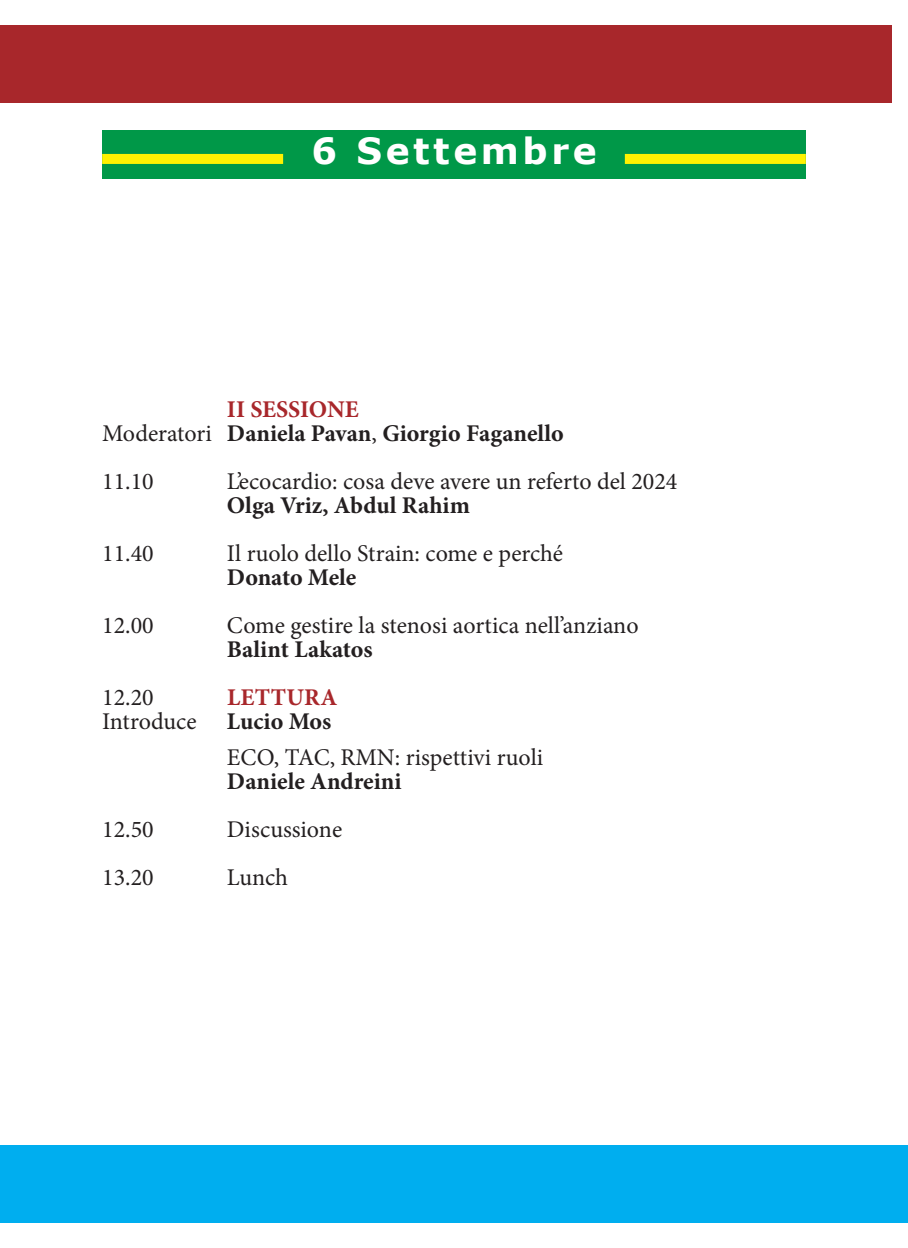
<style>
.page{position:relative;width:908px;height:1248px;background:#fff}
.page>*{position:absolute;margin:0;border:0;box-sizing:border-box;transform-origin:0 0}
.t1{font:700 36px "Verdana";letter-spacing:.1em;color:#fff}
.t2{font:24px "Minion Pro";color:#231f20}
.t3{font:700 24px/24px "Minion Pro";color:#231f20}
.t4{font:700 24px "Minion Pro";letter-spacing:.01em;color:#a8272b}
.s1{color:#a8272b}
.s2{font-weight:400}
</style>
<div class="page">
<div style="left:0;top:25px;width:891px;height:77px;background:#a8272b"></div>
<div style="left:102px;top:130px;width:703px;height:48px;background:#009848"></div>
<div style="left:102px;top:154px;width:181px;height:10px;background:#fff101"></div>
<div style="left:624px;top:154px;width:181px;height:10px;background:#fff101"></div>
<div style="left:0;top:1145px;width:907px;height:77px;background:#00aeef"></div>
<h1 class="t1" style="left:311px;top:128px;width:287px">6 Settembre</h1>
<p class="t3" style="left:102px;top:399px;width:463px;text-indent:125px"><span class="s1">II SESSIONE<br></span><span class="s2">Moderatori</span> Daniela Pavan<span class="s2">,</span> Giorgio Faganello</p>
<p class="t2" style="left:102px;top:472px;width:53px">11.10</p>
<p class="t2" style="left:227px;top:472px;width:452px">L’ecocardio: cosa deve avere un referto del 2024</p>
<p class="t3" style="left:227px;top:495px;width:244px">Olga Vriz, Abdul Rahim</p>
<p class="t2" style="left:102px;top:544px;width:53px">11.40</p>
<p class="t2" style="left:227px;top:544px;width:337px">Il ruolo dello Strain: come e perché</p>
<p class="t3" style="left:227px;top:567px;width:131px">Donato Mele</p>
<p class="t2" style="left:102px;top:616px;width:53px">12.00</p>
<p class="t2" style="left:227px;top:616px;width:413px">Come gestire la stenosi aortica nell’anziano</p>
<p class="t3" style="left:227px;top:639px;width:147px">Balint Lakatos</p>
<p class="t2" style="left:102px;top:688px;width:53px">12.20</p>
<p class="t4" style="left:227px;top:688px;width:112px">LETTURA</p>
<p class="t2" style="left:102px;top:712px;width:96px">Introduce</p>
<p class="t3" style="left:227px;top:711px;width:106px">Lucio Mos</p>
<p class="t2" style="left:227px;top:748px;width:317px">ECO, TAC, RMN: rispettivi ruoli</p>
<p class="t3" style="left:227px;top:771px;width:176px">Daniele Andreini</p>
<p class="t2" style="left:102px;top:820px;width:53px">12.50</p>
<p class="t2" style="left:227px;top:820px;width:117px">Discussione</p>
<p class="t2" style="left:102px;top:868px;width:53px">13.20</p>
<p class="t2" style="left:227px;top:868px;width:63px">Lunch</p>
</div>
